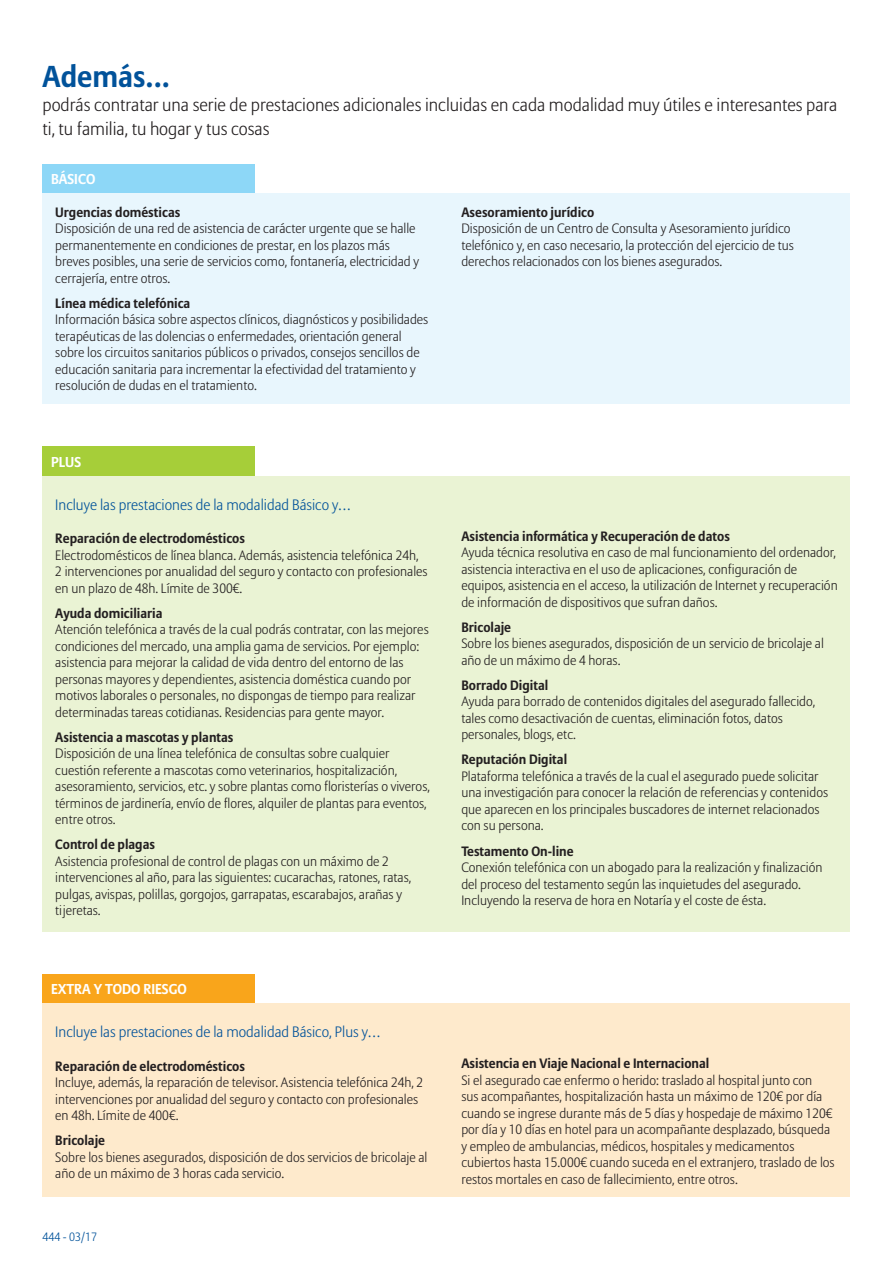
<style>
.page{position:relative;width:893px;height:1263px;background:#fff}
.page>*{position:absolute;margin:0;border:0;box-sizing:border-box;transform-origin:0 0}
.Titulo_2{font:700 30px "Allianz Sans";color:#01529a}
.Titulo_2-2{font:300 18px/24px "Allianz Sans";color:#231f20}
.Titulo_1{font:300 15px "Allianz Sans";color:#01529a}
.Titulo_3{font:700 14.25px "Allianz Sans";color:#fff}
.Texto_lista{font:300 13.5px/16.5px "Allianz Sans";color:#231f20}
.Texto_folleto{font:700 13.5px "Allianz Sans";color:#231f20}
.Titulo_1-2{font:300 12px "Allianz Sans";color:#01529a}
</style>
<div class="page">
<div style="left:43px;top:164px;width:212px;height:29px;background:#8dd7f7"></div>
<div style="left:43px;top:193px;width:807px;height:211px;background:#e8f6fd"></div>
<div style="left:43px;top:446px;width:212px;height:30px;background:#a6ce39"></div>
<div style="left:43px;top:476px;width:807px;height:455px;background:#eaf3d4"></div>
<div style="left:43px;top:974px;width:212px;height:29px;background:#f9a51b"></div>
<div style="left:43px;top:1003px;width:807px;height:194px;background:#feeacc"></div>
<p class="Titulo_2" style="left:43px;top:58px;width:129px">Además...</p>
<p class="Titulo_2-2" style="left:43px;top:92px;width:796px">podrás contratar una serie de prestaciones adicionales incluidas en cada modalidad muy útiles e interesantes para ti, tu familia, tu hogar y tus cosas</p>
<p class="Titulo_3" style="left:51px;top:170px;width:46px">BÁSICO</p>
<p class="Texto_folleto" style="left:55px;top:204px;width:127px">Urgencias domésticas</p>
<p class="Texto_lista" style="left:55px;top:220px;width:365px">Disposición de una red de asistencia de carácter urgente que se halle permanentemente en condiciones de prestar, en los plazos más breves posibles, una serie de servicios como, fontanería, electricidad y cerrajería, entre otros.</p>
<p class="Texto_folleto" style="left:55px;top:295px;width:137px">Línea médica telefónica</p>
<p class="Texto_lista" style="left:55px;top:311px;width:375px">Información básica sobre aspectos clínicos, diagnósticos y posibilidades terapéuticas de las dolencias o enfermedades, orientación general sobre los circuitos sanitarios públicos o privados, consejos sencillos de educación sanitaria para incrementar la efectividad del tratamiento y resolución de dudas en el tratamiento.</p>
<p class="Texto_folleto" style="left:461px;top:204px;width:134px">Asesoramiento jurídico</p>
<p class="Texto_lista" style="left:461px;top:220px;width:334px">Disposición de un Centro de Consulta y Asesoramiento jurídico telefónico y, en caso necesario, la protección del ejercicio de tus derechos relacionados con los bienes asegurados.</p>
<p class="Titulo_3" style="left:51px;top:453px;width:32px">PLUS</p>
<p class="Titulo_1" style="left:55px;top:495px;width:297px">Incluye las prestaciones de la modalidad Básico y…</p>
<p class="Texto_folleto" style="left:55px;top:530px;width:191px">Reparación de electrodomésticos</p>
<p class="Texto_lista" style="left:55px;top:547px;width:374px">Electrodomésticos de línea blanca. Además, asistencia telefónica 24h,<br>2 intervenciones por anualidad del seguro y contacto con profesionales en un plazo de 48h. Límite de 300€.</p>
<p class="Texto_folleto" style="left:55px;top:605px;width:109px">Ayuda domiciliaria</p>
<p class="Texto_lista" style="left:55px;top:621px;width:375px">Atención telefónica a través de la cual podrás contratar, con las mejores condiciones del mercado, una amplia gama de servicios. Por ejemplo: asistencia para mejorar la calidad de vida dentro del entorno de las personas mayores y dependientes, asistencia doméstica cuando por motivos laborales o personales, no dispongas de tiempo para realizar determinadas tareas cotidianas. Residencias para gente mayor.</p>
<p class="Texto_folleto" style="left:55px;top:729px;width:180px">Asistencia a mascotas y plantas</p>
<p class="Texto_lista" style="left:55px;top:745px;width:376px">Disposición de una línea telefónica de consultas sobre cualquier cuestión referente a mascotas como veterinarios, hospitalización, asesoramiento, servicios, etc. y sobre plantas como floristerías o viveros, términos de jardinería, envío de flores, alquiler de plantas para eventos, entre otros.</p>
<p class="Texto_folleto" style="left:55px;top:836px;width:101px">Control de plagas</p>
<p class="Texto_lista" style="left:55px;top:853px;width:357px">Asistencia profesional de control de plagas con un máximo de 2 intervenciones al año, para las siguientes: cucarachas, ratones, ratas, pulgas, avispas, polillas, gorgojos, garrapatas, escarabajos, arañas y tijeretas.</p>
<p class="Titulo_3" style="left:51px;top:980px;width:137px">EXTRA Y TODO RIESGO</p>
<p class="Titulo_1" style="left:55px;top:1023px;width:326px">Incluye las prestaciones de la modalidad Básico, Plus y…</p>
<p class="Texto_folleto" style="left:55px;top:1058px;width:191px">Reparación de electrodomésticos</p>
<p class="Texto_lista" style="left:55px;top:1074px;width:370px">Incluye, además, la reparación de televisor. Asistencia telefónica 24h, 2 intervenciones por anualidad del seguro y contacto con profesionales en 48h. Límite de 400€.</p>
<p class="Texto_folleto" style="left:55px;top:1132px;width:51px">Bricolaje</p>
<p class="Texto_lista" style="left:55px;top:1148px;width:374px">Sobre los bienes asegurados, disposición de dos servicios de bricolaje al año de un máximo de 3 horas cada servicio.</p>
<p class="Titulo_1-2" style="left:43px;top:1230px;width:56px">444 - 03/17</p>
<p class="Texto_folleto" style="left:461px;top:528px;width:270px">Asistencia informática y Recuperación de datos</p>
<p class="Texto_lista" style="left:461px;top:544px;width:378px">Ayuda técnica resolutiva en caso de mal funcionamiento del ordenador, asistencia interactiva en el uso de aplicaciones, configuración de equipos, asistencia en el acceso, la utilización de Internet y recuperación de información de dispositivos que sufran daños.</p>
<p class="Texto_folleto" style="left:461px;top:619px;width:51px">Bricolaje</p>
<p class="Texto_lista" style="left:461px;top:635px;width:364px">Sobre los bienes asegurados, disposición de un servicio de bricolaje al año de un máximo de 4 horas.</p>
<p class="Texto_folleto" style="left:461px;top:677px;width:88px">Borrado Digital</p>
<p class="Texto_lista" style="left:461px;top:693px;width:355px">Ayuda para borrado de contenidos digitales del asegurado fallecido, tales como desactivación de cuentas, eliminación fotos, datos personales, blogs, etc.</p>
<p class="Texto_folleto" style="left:461px;top:751px;width:107px">Reputación Digital</p>
<p class="Texto_lista" style="left:461px;top:768px;width:368px">Plataforma telefónica a través de la cual el asegurado puede solicitar una investigación para conocer la relación de referencias y contenidos que aparecen en los principales buscadores de internet relacionados con su persona.</p>
<p class="Texto_folleto" style="left:461px;top:842px;width:114px">Testamento On-line</p>
<p class="Texto_lista" style="left:461px;top:859px;width:363px">Conexión telefónica con un abogado para la realización y finalización del proceso del testamento según las inquietudes del asegurado.</p>
<p class="Texto_lista" style="left:461px;top:892px;width:306px">Incluyendo la reserva de hora en Notaría y el coste de ésta.</p>
<p class="Texto_folleto" style="left:461px;top:1055px;width:249px">Asistencia en Viaje Nacional e Internacional</p>
<p class="Texto_lista" style="left:461px;top:1071px;width:375px">Si el asegurado cae enfermo o herido: traslado al hospital junto con<br>sus acompañantes, hospitalización hasta un máximo de 120€ por día cuando se ingrese durante más de 5 días y hospedaje de máximo 120€ por día y 10 días en hotel para un acompañante desplazado, búsqueda y empleo de ambulancias, médicos, hospitales y medicamentos cubiertos hasta 15.000€ cuando suceda en el extranjero, traslado de los restos mortales en caso de fallecimiento, entre otros.</p>
</div>
